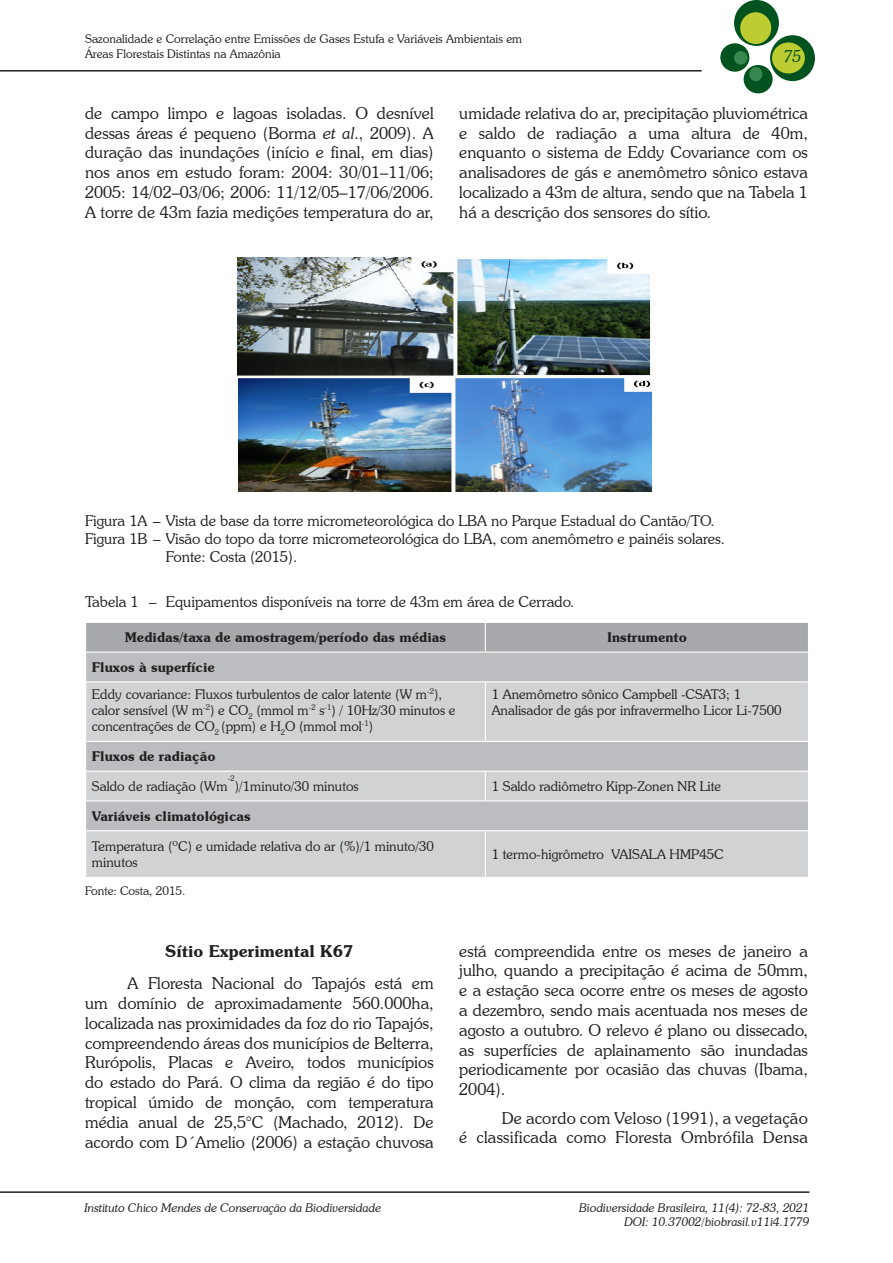
<style>
.page{position:relative;width:893px;height:1263px;background:#fff}
.page>*{position:absolute;margin:0;border:0;box-sizing:border-box;transform-origin:0 0}
.texto{font:300 16.5px/19.8px "Souvenir IT Cby BT";color:#231f20;text-align:justify}
.titulo_2{font:600 16.5px "Souvenir IT Cby BT";color:#231f20}
.t1{font:italic 300 16.5px "Souvenir IT Cby BT";color:#00531e}
.figura{font:300 15px "Souvenir IT Cby BT";color:#231f20}
.texto_tabela{font:300 13.5px/16.2px "Souvenir IT Cby BT";color:#231f20}
.texto_tabela-2{font:600 13.5px "Souvenir IT Cby BT";color:#231f20}
.t2{font:italic 300 12px/14.4px "Souvenir IT Cby BT";color:#231f20;text-align:right}
.rodapé{font:300 12px/14.4px "Souvenir IT Cby BT";color:#231f20}
.texto_tabela-3{font:300 7.8px "Souvenir IT Cby BT";color:#231f20}
.s1{font-style:italic}
</style>
<div class="page">
<div style="left:734px;top:0;width:45px;height:46px;background:#00531e;border-radius:50%"></div>
<div style="left:770px;top:35px;width:45px;height:46px;background:#00531e;border-radius:50%"></div>
<div style="left:720px;top:43px;width:29px;height:29px;background:#00531e;border-radius:50%"></div>
<div style="left:744px;top:65px;width:29px;height:28px;background:#00531e;border-radius:50%"></div>
<div style="left:740px;top:12px;width:31px;height:32px;background:#bdcd31;border-radius:50%"></div>
<div style="left:772px;top:42px;width:33px;height:31px;background:#bdcd31;border-radius:50%"></div>
<div style="left:734px;top:51px;width:13px;height:14px;background:#388750;border-radius:50%"></div>
<div style="left:749px;top:67px;width:13px;height:14px;background:#388750;border-radius:50%"></div>
<hr style="left:0;top:1191px;width:809px;height:2px;background:#231f20">
<hr style="left:0;top:70px;width:702px;height:2px;background:#231f20">
<img style="left:237px;top:257px;width:416px;height:235px">
<svg style="left:86px;top:682px;width:722px;height:195px;background:#cbccce"></svg>
<hr style="left:485px;top:682px;width:1px;height:59px;background:#fff">
<hr style="left:85px;top:741px;width:400px;height:1px;background:#fff">
<hr style="left:485px;top:741px;width:324px;height:1px;background:#fff">
<hr style="left:85px;top:771px;width:400px;height:1px;background:#fff">
<hr style="left:485px;top:771px;width:324px;height:1px;background:#fff">
<svg style="left:485px;top:772px;width:1px;height:28px"></svg>
<hr style="left:85px;top:800px;width:400px;height:1px;background:#fff">
<hr style="left:485px;top:800px;width:324px;height:1px;background:#fff">
<hr style="left:85px;top:830px;width:400px;height:1px;background:#fff">
<hr style="left:485px;top:830px;width:324px;height:1px;background:#fff">
<hr style="left:485px;top:831px;width:1px;height:46px;background:#fff">
<svg style="left:86px;top:622px;width:723px;height:59px;background:#b4b5b9"></svg>
<p class="rodapé" style="left:85px;top:32px;width:439px">Sazonalidade e Correlação entre Emissões de Gases Estufa e Variáveis Ambientais em<br>Áreas Florestais Distintas na Amazônia</p>
<p class="t1" style="left:783px;top:46px;width:20px">75</p>
<p class="texto" style="left:85px;top:103px;width:350px">de campo limpo e lagoas isoladas. O desnível dessas áreas é pequeno (Borma <span class="s1">et al</span>., 2009). A duração das inundações (início e final, em dias) nos anos em estudo foram: 2004: 30/01–11/06; 2005: 14/02–03/06; 2006: 11/12/05–17/06/2006.<br>A torre de 43m fazia medições temperatura do ar,</p>
<p class="texto" style="left:459px;top:103px;width:350px">umidade relativa do ar, precipitação pluviométrica e saldo de radiação a uma altura de 40m, enquanto o sistema de Eddy Covariance com os analisadores de gás e anemômetro sônico estava localizado a 43m de altura, sendo que na Tabela 1 há a descrição dos sensores do sítio.</p>
<p class="figura" style="left:85px;top:511px;width:631px">Figura 1A – Vista de base da torre micrometeorológica do LBA no Parque Estadual do Cantão/TO.</p>
<p class="figura" style="left:85px;top:529px;width:641px">Figura 1B – Visão do topo da torre micrometeorológica do LBA, com anemômetro e painéis solares.</p>
<p class="figura" style="left:166px;top:547px;width:133px">Fonte: Costa (2015).</p>
<p class="figura" style="left:85px;top:593px;width:491px">Tabela 1 – Equipamentos disponíveis na torre de 43m em área de Cerrado.</p>
<p class="texto_tabela-2" style="left:125px;top:629px;width:323px">Medidas/taxa de amostragem/período das médias</p>
<p class="texto_tabela-2" style="left:607px;top:629px;width:81px">Instrumento</p>
<p class="texto_tabela-2" style="left:92px;top:659px;width:124px">Fluxos à superfície</p>
<p class="texto_tabela" style="left:92px;top:685px;width:365px">Eddy covariance: Fluxos turbulentos de calor latente (W m<sup>-2</sup>), calor sensível (W m<sup>-2</sup>) e CO<sub>2</sub> (mmol m<sup>-2</sup> s<sup>-1</sup>) / 10Hz/30 minutos e concentrações de CO<sub>2</sub> (ppm) e H<sub>2</sub>O (mmol mol<sup>-1</sup>)</p>
<p class="texto_tabela" style="left:492px;top:685px;width:291px">1 Anemômetro sônico Campbell -CSAT3; 1<br>Analisador de gás por infravermelho Licor Li-7500</p>
<p class="texto_tabela-2" style="left:92px;top:748px;width:125px">Fluxos de radiação</p>
<p class="texto_tabela" style="left:92px;top:778px;width:137px">Saldo de radiação (Wm</p>
<p class="texto_tabela-3" style="left:228px;top:773px;width:8px">-2</p>
<p class="texto_tabela" style="left:235px;top:778px;width:126px">)/1minuto/30 minutos</p>
<p class="texto_tabela" style="left:492px;top:778px;width:231px">1 Saldo radiômetro Kipp-Zonen NR Lite</p>
<p class="texto_tabela-2" style="left:92px;top:808px;width:160px">Variáveis climatológicas</p>
<p class="texto_tabela" style="left:92px;top:838px;width:343px">Temperatura (ºC) e umidade relativa do ar (%)/1 minuto/30 minutos</p>
<p class="texto_tabela" style="left:492px;top:846px;width:233px">1 termo-higrômetro VAISALA HMP45C</p>
<p class="rodapé" style="left:85px;top:883px;width:102px">Fonte: Costa, 2015.</p>
<p class="titulo_2" style="left:165px;top:940px;width:190px">Sítio Experimental K67</p>
<p class="texto" style="left:85px;top:973px;width:350px;text-indent:43px">A Floresta Nacional do Tapajós está em um domínio de aproximadamente 560.000ha, localizada nas proximidades da foz do rio Tapajós, compreendendo áreas dos municípios de Belterra, Rurópolis, Placas e Aveiro, todos municípios do estado do Pará. O clima da região é do tipo tropical úmido de monção, com temperatura média anual de 25,5°C (Machado, 2012). De acordo com D´Amelio (2006) a estação chuvosa</p>
<p class="t2" style="left:84px;top:1200px;width:298px">Instituto Chico Mendes de Conservação da Biodiversidade</p>
<p class="texto" style="left:459px;top:941px;width:350px">está compreendida entre os meses de janeiro a julho, quando a precipitação é acima de 50mm, e a estação seca ocorre entre os meses de agosto a dezembro, sendo mais acentuada nos meses de agosto a outubro. O relevo é plano ou dissecado, as superfícies de aplainamento são inundadas periodicamente por ocasião das chuvas (Ibama, 2004).</p>
<p class="texto" style="left:459px;top:1107px;width:350px;text-align:right">De acordo com Veloso (1991), a vegetação<br>é classificada como Floresta Ombrófila Densa</p>
<p class="t2" style="left:579px;top:1200px;width:232px">Biodiversidade Brasileira, 11(4): 72-83, 2021<br>DOI: 10.37002/biobrasil.v11i4.1779</p>
</div>
